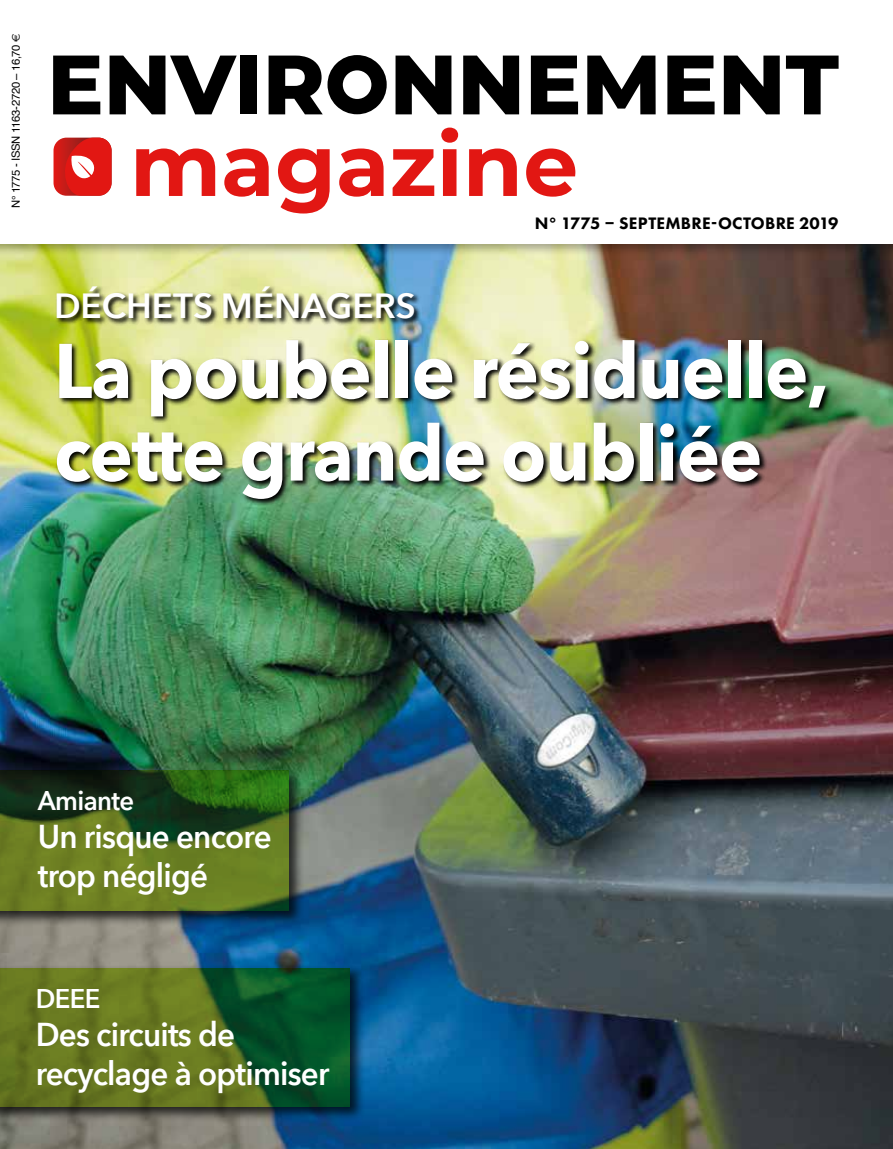
<style>
.page{position:relative;width:893px;height:1149px;background:#fff}
.page>*{position:absolute;margin:0;border:0;box-sizing:border-box;transform-origin:0 0}
.t1{font:700 76.5px/82.5px "Avenir Next";letter-spacing:-.015em;color:#fff;scale:.95 1}
.t2{font:600 34.95px "Avenir Next";color:#fff}
.t3{font:600 33px/38.5px "Avenir Next";letter-spacing:-.025em;color:#fff;scale:.95 1}
.t4{font:600 27px "Avenir Next";letter-spacing:-.025em;color:#fff;scale:.95 1}
.t5{font:800 17.25px "Futura PT";letter-spacing:.01em;color:#000}
.t6{font:11.25px "Helvetica";letter-spacing:-.025em;color:#000}
.s1{font-family:"Euro Sans"}
</style>
<div class="page">
<img style="left:0;top:256px;width:893px;height:892px">
<div style="left:0;top:0;width:893px;height:256px;background:#000;opacity:.3"></div>
<div style="left:0;top:0;width:893px;height:244px;background:#fff"></div>
<svg style="left:54px;top:138px;width:58px;height:58px;background:#df3c38"></svg>
<svg style="left:53px;top:56px;width:47px;height:58px"></svg>
<svg style="left:110px;top:56px;width:127px;height:58px"></svg>
<div style="left:240px;top:56px;width:17px;height:58px;background:#000"></div>
<svg style="left:396px;top:56px;width:55px;height:58px"></svg>
<svg style="left:463px;top:56px;width:56px;height:58px"></svg>
<svg style="left:531px;top:56px;width:47px;height:58px"></svg>
<svg style="left:587px;top:56px;width:69px;height:58px"></svg>
<svg style="left:667px;top:56px;width:48px;height:58px"></svg>
<svg style="left:724px;top:56px;width:56px;height:58px"></svg>
<svg style="left:786px;top:56px;width:53px;height:58px"></svg>
<svg style="left:136px;top:148px;width:79px;height:48px"></svg>
<svg style="left:224px;top:148px;width:45px;height:48px"></svg>
<svg style="left:278px;top:148px;width:52px;height:65px"></svg>
<svg style="left:339px;top:148px;width:45px;height:48px"></svg>
<svg style="left:393px;top:149px;width:41px;height:47px"></svg>
<svg style="left:441px;top:127px;width:17px;height:69px"></svg>
<svg style="left:469px;top:148px;width:48px;height:48px"></svg>
<svg style="left:526px;top:148px;width:49px;height:48px"></svg>
<svg style="left:269px;top:55px;width:118px;height:59px"></svg>
<img style="left:55px;top:285px;width:778px;height:221px">
<div style="left:0;top:766px;width:304px;height:159px;background:#000;opacity:.75"></div>
<svg style="left:0;top:769px;width:289px;height:141px;background:#49651d"></svg>
<div style="left:0;top:964px;width:365px;height:157px;background:#000;opacity:.75"></div>
<svg style="left:0;top:967px;width:350px;height:139px;background:#466a23"></svg>
<p class="t6" style="left:7px;top:208px;width:176px;rotate:-90deg">N° 1775 - ISSN 1163-2720 – 16,70 <span class="s1">E</span></p>
<p class="t5" style="left:535px;top:213px;width:305px">N° 1775 – SEPTEMBRE-OCTOBRE 2019</p>
<p class="t2" style="left:54px;top:276px;width:363px">DÉCHETS MÉNAGERS</p>
<h1 class="t1" style="left:54px;top:329px;width:817px">La poubelle résiduelle, cette grande oubliée</h1>
<p class="t4" style="left:38px;top:776px;width:103px">Amiante</p>
<p class="t3" style="left:38px;top:816px;width:248px">Un risque encore trop négligé</p>
<p class="t4" style="left:36px;top:974px;width:70px">DEEE</p>
<p class="t3" style="left:36px;top:1014px;width:311px">Des circuits de recyclage à optimiser</p>
</div>
